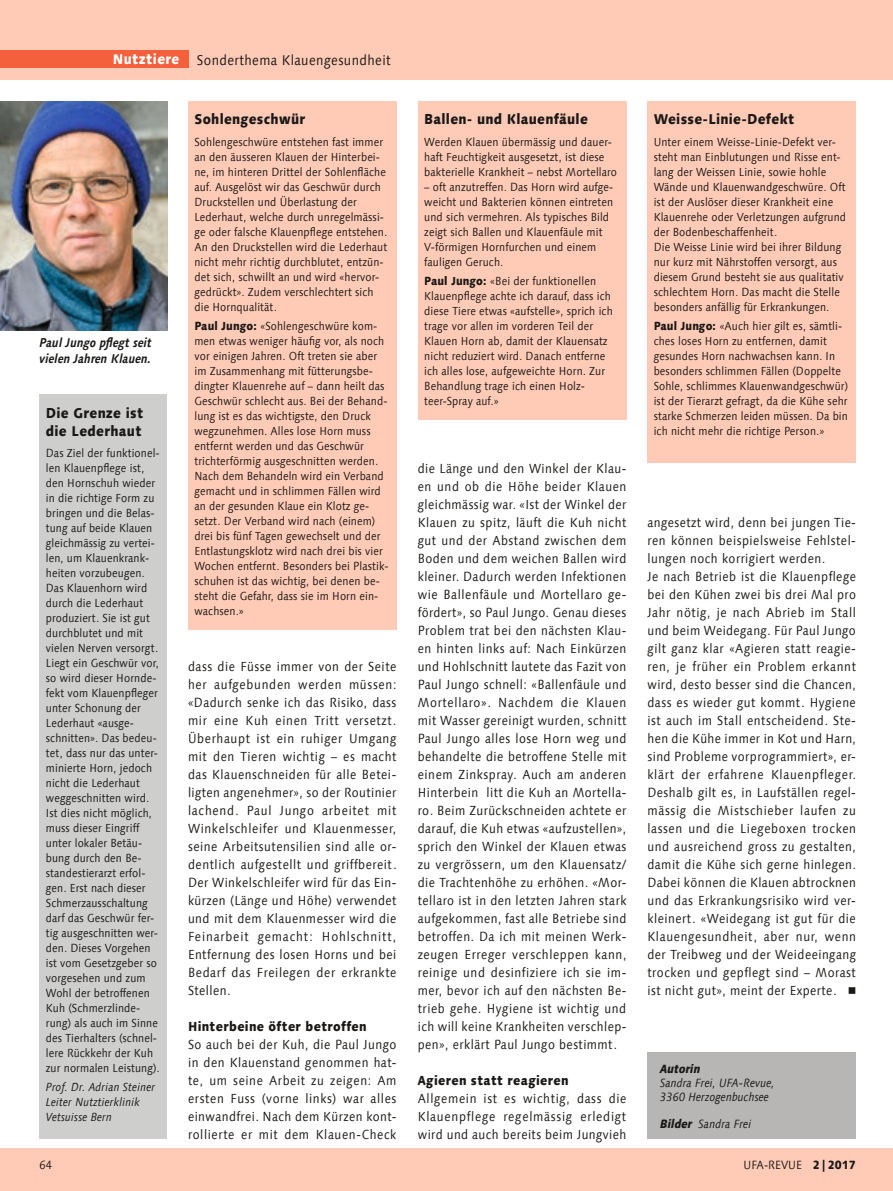
<style>
.page{position:relative;width:893px;height:1191px;background:#fff}
.page>*{position:absolute;margin:0;border:0;box-sizing:border-box;transform-origin:0 0}
.t1{font:800 14.25px/18px "Linotype Syntax Com";letter-spacing:.02em;color:#1b1917;scale:.9 1}
.t2{font:14.25px "Linotype Syntax Com";letter-spacing:.03em;color:#1b1917;scale:.9 1}
.t3{font:13.2px/18px "Linotype Syntax Com";letter-spacing:.035em;color:#1b1917;text-align:justify;scale:.9 1}
.t4{font:800 13.2px "Linotype Syntax Com";letter-spacing:.025em;color:#1b1917;scale:.9 1}
.t5{font:italic 700 12.75px/15.8px "Linotype Syntax Com";letter-spacing:.005em;color:#1b1917;scale:.9 1}
.t6{font:italic 12px/14px "Linotype Syntax Com";color:#1b1917;scale:.9 1}
.t7{font:12px "Linotype Syntax Com";color:#1b1917;scale:.9 1}
.t8{font:italic 800 12px "Linotype Syntax Com";color:#1b1917;scale:.9 1}
.t9{font:12px "Linotype Syntax Com";color:#1b1917;scale:.88 1}
.t10{font:11.7px/15px "Linotype Syntax Com";letter-spacing:.01em;color:#1b1917;scale:.9 1}
.t11{font:italic 11.7px/15px "Linotype Syntax Com";letter-spacing:.01em;color:#1b1917;scale:.9 1}
.s1{font-weight:800;color:#fff}
.s2{font-weight:800}
.s3{font-family:"Universal Std Newswith Comm Pi"}
</style>
<div class="page">
<div style="left:0;top:1148px;width:893px;height:43px;background:#ffcbb6"></div>
<div style="left:0;top:0;width:893px;height:80px;background:#ffcbb6"></div>
<img style="left:0;top:101px;width:167px;height:230px">
<div style="left:0;top:50px;width:188px;height:17px;background:#f5603c"></div>
<div style="left:647px;top:1052px;width:209px;height:87px;background:#b7b6b5"></div>
<div style="left:188px;top:101px;width:208px;height:529px;background:#ffcbb6"></div>
<div style="left:40px;top:394px;width:127px;height:745px;background:#cececd"></div>
<div style="left:418px;top:101px;width:208px;height:319px;background:#ffcbb6"></div>
<div style="left:647px;top:101px;width:209px;height:362px;background:#ffcbb6"></div>
<p class="t2" style="left:113px;top:51px;width:310px"><span class="s1">Nutztiere</span> Sonderthema Klauengesundheit</p>
<p class="t5" style="left:40px;top:334px;width:127px">Paul Jungo pflegt seit vielen Jahren Klauen.</p>
<p class="t1" style="left:46px;top:403px;width:110px">Die Grenze ist die Lederhaut</p>
<p class="t10" style="left:46px;top:445px;width:128px">Das Ziel der funktionel&shy;len Klauenpflege ist, den Hornschuh wieder in die richtige Form zu bringen und die Belas&shy;tung auf beide Klauen gleichmässig zu vertei&shy;len, um Klauenkrank&shy;heiten vorzubeugen.<br>Das Klauenhorn wird durch die Lederhaut produziert. Sie ist gut durchblutet und mit vielen Nerven versorgt.<br>Liegt ein Geschwür vor, so wird dieser Hornde&shy;fekt vom Klauenpfleger unter Schonung der<br>Lederhaut «ausge&shy;schnitten». Das bedeu&shy;tet, dass nur das unter&shy;minierte Horn, jedoch nicht die Lederhaut weggeschnitten wird.<br>Ist dies nicht möglich, muss dieser Eingriff unter lokaler Betäu&shy;bung durch den Be&shy;standestierarzt erfol&shy;gen. Erst nach dieser<br>Schmerzausschaltung darf das Geschwür fer&shy;tig ausgeschnitten wer&shy;den. Dieses Vorgehen ist vom Gesetzgeber so vorgesehen und zum<br>Wohl der betroffenen<br>Kuh (Schmerzlinde&shy;rung) als auch im Sinne des Tierhalters (schnel&shy;lere Rückkehr der Kuh zur normalen Leistung).</p>
<p class="t11" style="left:46px;top:1079px;width:123px">Prof. Dr. Adrian Steiner<br>Leiter Nutztierklinik<br>Vetsuisse Bern</p>
<p class="t1" style="left:194px;top:110px;width:125px">Sohlengeschwür</p>
<p class="t10" style="left:194px;top:134px;width:216px">Sohlengeschwüre entstehen fast immer an den äusseren Klauen der Hinterbei&shy;ne, im hinteren Drittel der Sohlenfläche auf. Ausgelöst wir das Geschwür durch Druckstellen und Überlastung der Lederhaut, welche durch unregelmässi&shy;ge oder falsche Klauenpflege entstehen.<br>An den Druckstellen wird die Lederhaut nicht mehr richtig durchblutet, entzün&shy;det sich, schwillt an und wird «hervor&shy;gedrückt». Zudem verschlechtert sich die Hornqualität.</p>
<p class="t10" style="left:194px;top:318px;width:217px"><span class="s2">Paul Jungo:</span> «Sohlengeschwüre kom&shy;men etwas weniger häufig vor, als noch vor einigen Jahren. Oft treten sie aber im Zusammenhang mit fütterungsbe&shy;dingter Klauenrehe auf – dann heilt das Geschwür schlecht aus. Bei der Behand&shy;lung ist es das wichtigste, den Druck wegzunehmen. Alles lose Horn muss entfernt werden und das Geschwür trichterförmig ausgeschnitten werden.<br>Nach dem Behandeln wird ein Verband gemacht und in schlimmen Fällen wird an der gesunden Klaue ein Klotz ge&shy;setzt. Der Verband wird nach (einem) drei bis fünf Tagen gewechselt und der Entlastungsklotz wird nach drei bis vier Wochen entfernt. Besonders bei Plastik&shy;schuhen ist das wichtig, bei denen be&shy;steht die Gefahr, dass sie im Horn ein&shy;wachsen.»</p>
<p class="t3" style="left:188px;top:657px;width:233px">dass die Füsse immer von der Seite her aufgebunden werden müssen: «Dadurch senke ich das Risiko, dass mir eine Kuh einen Tritt versetzt.<br>Überhaupt ist ein ruhiger Umgang mit den Tieren wichtig – es macht das Klauenschneiden für alle Betei&shy;ligten angenehmer», so der Routinier lachend. Paul Jungo arbeitet mit Winkelschleifer und Klauenmesser, seine Arbeitsutensilien sind alle or&shy;dentlich aufgestellt und griffbereit.<br>Der Winkelschleifer wird für das Ein&shy;kürzen (Länge und Höhe) verwendet und mit dem Klauenmesser wird die Feinarbeit gemacht: Hohlschnitt, Entfernung des losen Horns und bei Bedarf das Freilegen der erkrankte Stellen.</p>
<p class="t4" style="left:188px;top:1018px;width:200px">Hinterbeine öfter betroffen</p>
<p class="t3" style="left:188px;top:1035px;width:233px">So auch bei der Kuh, die Paul Jungo in den Klauenstand genommen hat&shy;te, um seine Arbeit zu zeigen: Am ersten Fuss (vorne links) war alles einwandfrei. Nach dem Kürzen kont&shy;rollierte er mit dem Klauen-Check</p>
<p class="t1" style="left:424px;top:110px;width:183px">Ballen- und Klauenfäule</p>
<p class="t10" style="left:424px;top:134px;width:216px">Werden Klauen übermässig und dauer&shy;haft Feuchtigkeit ausgesetzt, ist diese bakterielle Krankheit – nebst Mortellaro</p>
<p class="t10" style="left:424px;top:179px;width:212px">– oft anzutreffen. Das Horn wird aufge&shy;weicht und Bakterien können eintreten und sich vermehren. Als typisches Bild zeigt sich Ballen und Klauenfäule mit V-förmigen Hornfurchen und einem fauligen Geruch.</p>
<p class="t10" style="left:424px;top:273px;width:211px"><span class="s2">Paul Jungo:</span> «Bei der funktionellen Klauenpflege achte ich darauf, dass ich diese Tiere etwas «aufstelle», sprich ich trage vor allen im vorderen Teil der Klauen Horn ab, damit der Klauensatz nicht reduziert wird. Danach entferne ich alles lose, aufgeweichte Horn. Zur Behandlung trage ich einen Holz&shy;teer-Spray auf.»</p>
<p class="t3" style="left:418px;top:459px;width:233px">die Länge und den Winkel der Klau&shy;en und ob die Höhe beider Klauen gleichmässig war. «Ist der Winkel der Klauen zu spitz, läuft die Kuh nicht gut und der Abstand zwischen dem Boden und dem weichen Ballen wird kleiner. Dadurch werden Infektionen wie Ballenfäule und Mortellaro ge&shy;fördert», so Paul Jungo. Genau dieses Problem trat bei den nächsten Klau&shy;en hinten links auf: Nach Einkürzen und Hohlschnitt lautete das Fazit von Paul Jungo schnell: «Ballenfäule und Mortellaro». Nachdem die Klauen mit Wasser gereinigt wurden, schnitt Paul Jungo alles lose Horn weg und behandelte die betroffene Stelle mit einem Zinkspray. Auch am anderen Hinterbein litt die Kuh an Mortella&shy;ro. Beim Zurückschneiden achtete er darauf, die Kuh etwas «aufzustellen», sprich den Winkel der Klauen etwas zu vergrössern, um den Klauensatz/ die Trachtenhöhe zu erhöhen. «Mor&shy;tellaro ist in den letzten Jahren stark aufgekommen, fast alle Betriebe sind betroffen. Da ich mit meinen Werk&shy;zeugen Erreger verschleppen kann, reinige und desinfiziere ich sie im&shy;mer, bevor ich auf den nächsten Be&shy;trieb gehe. Hygiene ist wichtig und ich will keine Krankheiten verschlep&shy;pen», erklärt Paul Jungo bestimmt.</p>
<p class="t4" style="left:418px;top:1072px;width:169px">Agieren statt reagieren</p>
<p class="t3" style="left:418px;top:1089px;width:233px">Allgemein ist es wichtig, dass die Klauenpflege regelmässig erledigt wird und auch bereits beim Jungvieh</p>
<p class="t1" style="left:654px;top:110px;width:158px">Weisse-Linie-Defekt</p>
<p class="t10" style="left:654px;top:134px;width:215px">Unter einem Weisse-Linie-Defekt ver&shy;steht man Einblutungen und Risse ent&shy;lang der Weissen Linie, sowie hohle Wände und Klauenwandgeschwüre. Oft ist der Auslöser dieser Krankheit eine Klauenrehe oder Verletzungen aufgrund der Bodenbeschaffenheit.<br>Die Weisse Linie wird bei ihrer Bildung nur kurz mit Nährstoffen versorgt, aus diesem Grund besteht sie aus qualitativ schlechtem Horn. Das macht die Stelle besonders anfällig für Erkrankungen.</p>
<p class="t10" style="left:654px;top:318px;width:218px"><span class="s2">Paul Jungo:</span> «Auch hier gilt es, sämtli&shy;ches loses Horn zu entfernen, damit gesundes Horn nachwachsen kann. In besonders schlimmen Fällen (Doppelte Sohle, schlimmes Klauenwandgeschwür) ist der Tierarzt gefragt, da die Kühe sehr starke Schmerzen leiden müssen. Da bin ich nicht mehr die richtige Person.»</p>
<p class="t3" style="left:647px;top:513px;width:233px;text-align:left">angesetzt wird, denn bei jungen Tie&shy;ren können beispielsweise Fehlstel&shy;lungen noch korrigiert werden.<br>Je nach Betrieb ist die Klauenpflege bei den Kühen zwei bis drei Mal pro Jahr nötig, je nach Abrieb im Stall und beim Weidegang. Für Paul Jungo gilt ganz klar «Agieren statt reagie&shy;ren, je früher ein Problem erkannt wird, desto besser sind die Chancen, dass es wieder gut kommt. Hygiene ist auch im Stall entscheidend. Ste&shy;hen die Kühe immer in Kot und Harn, sind Probleme vorprogrammiert», er&shy;klärt der erfahrene Klauenpfleger.<br>Deshalb gilt es, in Laufställen regel&shy;mässig die Mistschieber laufen zu lassen und die Liegeboxen trocken und ausreichend gross zu gestalten, damit die Kühe sich gerne hinlegen.<br>Dabei können die Klauen abtrocknen und das Erkrankungsrisiko wird ver&shy;kleinert. «Weidegang ist gut für die Klauengesundheit, aber nur, wenn der Treibweg und der Weideeingang trocken und gepflegt sind – Morast ist nicht gut», meint der Experte. <span class="s3">n</span></p>
<p class="t8" style="left:660px;top:1060px;width:46px">Autorin</p>
<p class="t6" style="left:660px;top:1075px;width:129px">Sandra Frei, UFA-Revue,<br>3360 Herzogenbuchsee</p>
<p class="t6" style="left:660px;top:1117px;width:103px"><span class="s2">Bilder</span> Sandra Frei</p>
<p class="t9" style="left:40px;top:1157px;width:16px">64</p>
<p class="t7" style="left:744px;top:1157px;width:126px">UFA-REVUE <span class="s2">2|2017</span></p>
</div>
